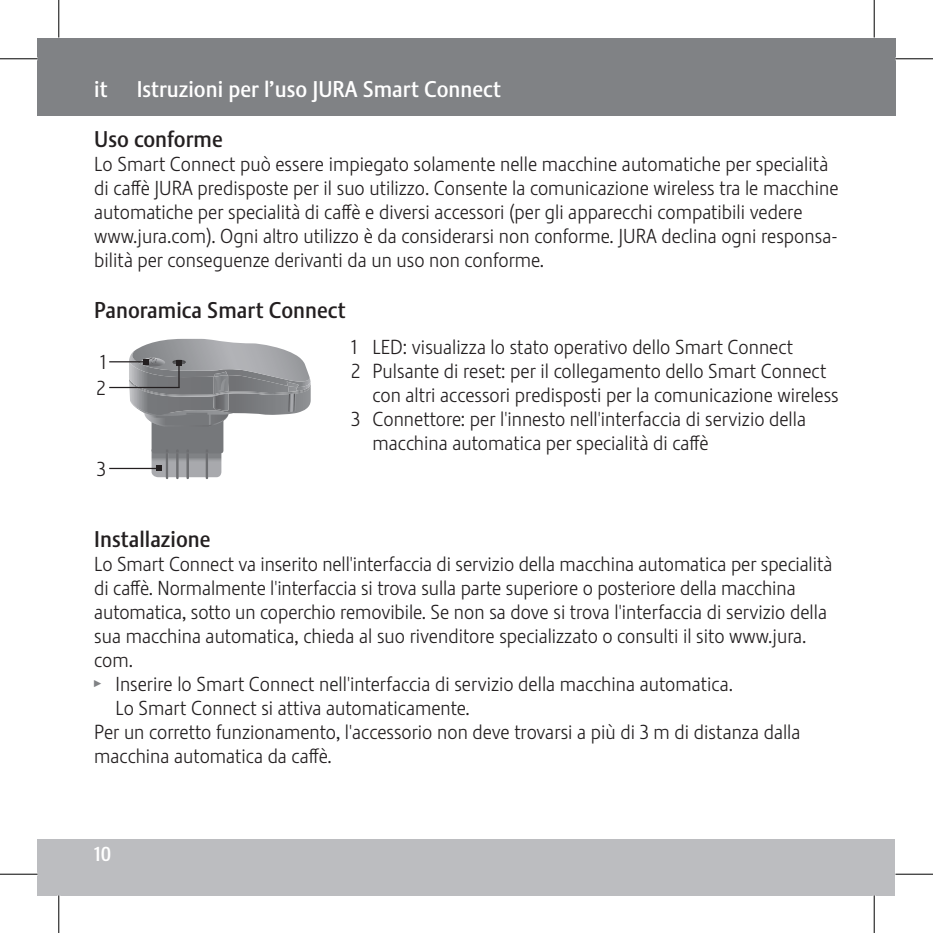
<style>
.page{position:relative;width:933px;height:933px;background:#fff}
.page>*{position:absolute;margin:0;border:0;box-sizing:border-box;transform-origin:0 0}
.t1{font:22.5px "Stalemate Pro 2 J Medium";color:#231f20}
.t2{font:22.5px "Stalemate Pro 2 J Medium";color:#fff}
.t3{font:20px/24px "Stalemate Pro 2 J Light";color:#231f20}
.t4{font:20px "Stalemate Pro 2 J Medium";color:#fff}
.s1{font-family:"Jura Pict 2006";color:#808285}
</style>
<div class="page">
<div style="left:38px;top:838px;width:857px;height:57px;background:#bcbdc0"></div>
<div style="left:38px;top:38px;width:836px;height:77px;background:#808285"></div>
<div style="left:874px;top:38px;width:21px;height:77px;background:#808285"></div>
<hr style="left:109px;top:468px;width:49px;height:1px;background:#231f20">
<hr style="left:109px;top:361px;width:37px;height:1px;background:#231f20">
<hr style="left:109px;top:387px;width:71px;height:1px;background:#231f20">
<svg style="left:129px;top:339px;width:182px;height:140px"></svg>
<hr style="left:0;top:58px;width:38px;height:1px;background:#000">
<hr style="left:895px;top:58px;width:37px;height:1px;background:#000">
<hr style="left:0;top:873px;width:38px;height:1px;background:#000">
<hr style="left:895px;top:873px;width:37px;height:1px;background:#000">
<hr style="left:58px;top:0;width:1px;height:37px;background:#000">
<hr style="left:58px;top:895px;width:1px;height:37px;background:#000">
<hr style="left:873px;top:0;width:1px;height:37px;background:#000">
<hr style="left:873px;top:895px;width:1px;height:37px;background:#000">
<p class="t2" style="left:94px;top:75px;width:15px">it</p>
<p class="t2" style="left:137px;top:75px;width:366px">Istruzioni per l’uso JURA Smart Connect</p>
<p class="t1" style="left:94px;top:125px;width:130px">Uso conforme</p>
<p class="t3" style="left:94px;top:152px;width:745px">Lo Smart Connect può essere impiegato solamente nelle macchine automatiche per specialità di caffè JURA predisposte per il suo utilizzo. Consente la comunicazione wireless tra le macchine automatiche per specialità di caffè e diversi accessori (per gli apparecchi compatibili vedere www.jura.com). Ogni altro utilizzo è da considerarsi non conforme. JURA declina ogni responsa&shy;bilità per conseguenze derivanti da un uso non conforme.</p>
<p class="t1" style="left:94px;top:296px;width:253px">Panoramica Smart Connect</p>
<p class="t3" style="left:100px;top:350px;width:7px">1</p>
<p class="t3" style="left:97px;top:376px;width:11px">2</p>
<p class="t3" style="left:97px;top:457px;width:11px">3</p>
<p class="t3" style="left:351px;top:335px;width:443px">1 LED: visualizza lo stato operativo dello Smart Connect</p>
<p class="t3" style="left:351px;top:359px;width:476px">2 Pulsante di reset: per il collegamento dello Smart Connect</p>
<p class="t3" style="left:372px;top:383px;width:468px">con altri accessori predisposti per la comunicazione wireless</p>
<p class="t3" style="left:351px;top:407px;width:456px">3 Connettore: per l'innesto nell'interfaccia di servizio della</p>
<p class="t3" style="left:372px;top:431px;width:338px">macchina automatica per specialità di caffè</p>
<p class="t1" style="left:94px;top:525px;width:118px">Installazione</p>
<p class="t3" style="left:94px;top:552px;width:739px">Lo Smart Connect va inserito nell'interfaccia di servizio della macchina automatica per specialità</p>
<p class="t3" style="left:94px;top:576px;width:703px">di caffè. Normalmente l'interfaccia si trova sulla parte superiore o posteriore della macchina</p>
<p class="t3" style="left:94px;top:600px;width:734px">automatica, sotto un coperchio removibile. Se non sa dove si trova l'interfaccia di servizio della</p>
<p class="t3" style="left:94px;top:624px;width:713px">sua macchina automatica, chieda al suo rivenditore specializzato o consulti il sito www.jura.</p>
<p class="t3" style="left:94px;top:648px;width:40px">com.</p>
<p class="t3" style="left:94px;top:672px;width:640px"><span class="s1">T</span> Inserire lo Smart Connect nell'interfaccia di servizio della macchina automatica.</p>
<p class="t3" style="left:115px;top:696px;width:356px">Lo Smart Connect si attiva automaticamente.</p>
<p class="t3" style="left:94px;top:720px;width:707px">Per un corretto funzionamento, l'accessorio non deve trovarsi a più di 3 m di distanza dalla</p>
<p class="t3" style="left:94px;top:744px;width:239px">macchina automatica da caffè.</p>
<p class="t4" style="left:94px;top:841px;width:18px">10</p>
</div>
